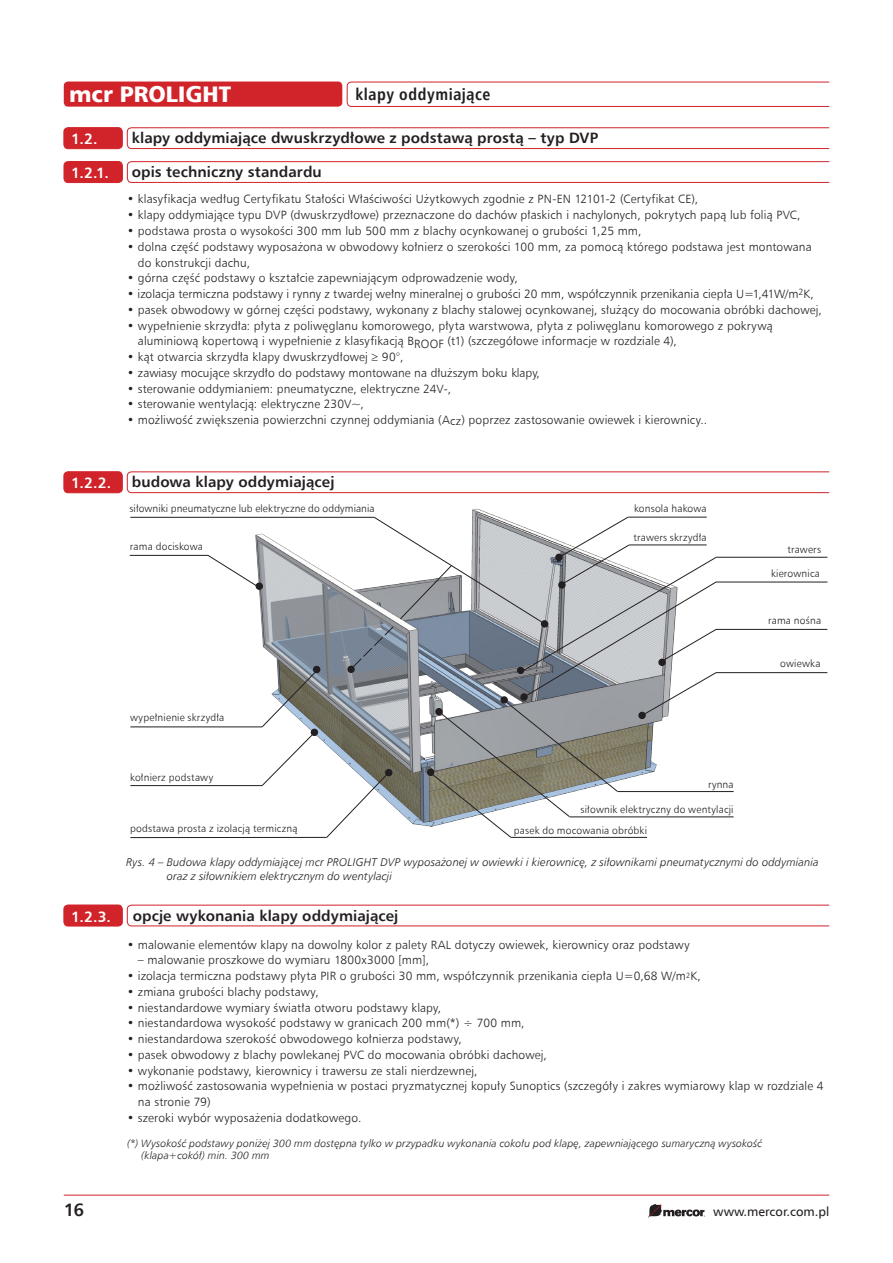
<style>
.page{position:relative;width:893px;height:1263px;background:#fff}
.page>*{position:absolute;margin:0;border:0;box-sizing:border-box;transform-origin:0 0}
.t1{font:22.5px "Humnst 777 Blk EU";color:#fff}
.t2{font:700 18px "Humnst 777 EU";color:#231f20}
.t3{font:700 16.5px "Humnst 777 Cn EU";letter-spacing:.035em;color:#231f20}
.t4{font:700 15px "Humnst 777 EU";letter-spacing:.005em;color:#231f20}
.t5{font:700 15px "Humnst 777 EU";color:#fff}
.t6{font:12.75px "Humnst 777 EU";color:#231f20}
.t7{font:12px/15.8px "Humnst 777 Lt EU";letter-spacing:.01em;color:#231f20}
.t8{font:italic 11.25px/13.5px "Humnst 777 Lt EU";letter-spacing:.015em;color:#231f20}
.t9{font:italic 10.5px/12px "Humnst 777 Lt EU";letter-spacing:.015em;color:#231f20}
.t10{font:10.35px "Humnst 777 Lt EU";letter-spacing:.015em;color:#231f20}
</style>
<div class="page">
<hr style="left:64px;top:1195px;width:765px;height:1px;background:#d1232a">
<svg style="left:648px;top:1204px;width:57px;height:14px"></svg>
<div style="left:64px;top:82px;width:278px;height:25px;background:#d1232a;border-radius:4px"></div>
<svg style="left:347px;top:82px;width:483px;height:25px"></svg>
<svg style="left:127px;top:127px;width:703px;height:22px"></svg>
<div style="left:64px;top:128px;width:58px;height:21px;background:#d1232a;border-radius:4px"></div>
<div style="left:64px;top:128px;width:58px;height:21px;border:1px solid #d1232a;border-radius:4px"></div>
<svg style="left:127px;top:905px;width:703px;height:21px"></svg>
<div style="left:64px;top:905px;width:58px;height:21px;background:#d1232a;border-radius:4px"></div>
<div style="left:64px;top:905px;width:58px;height:21px;border:1px solid #d1232a;border-radius:4px"></div>
<svg style="left:127px;top:471px;width:703px;height:22px"></svg>
<div style="left:64px;top:472px;width:58px;height:21px;background:#d1232a;border-radius:4px"></div>
<div style="left:64px;top:472px;width:58px;height:21px;border:1px solid #d1232a;border-radius:4px"></div>
<svg style="left:127px;top:161px;width:703px;height:22px"></svg>
<div style="left:64px;top:161px;width:58px;height:22px;background:#d1232a;border-radius:4px"></div>
<div style="left:64px;top:161px;width:59px;height:22px;border:1px solid #d1232a;border-radius:4px"></div>
<img style="left:240px;top:509px;width:451px;height:328px">
<div style="left:256px;top:582px;width:7px;height:8px;border:1px solid #231f20;border-radius:50%"></div>
<svg style="left:208px;top:555px;width:54px;height:34px"></svg>
<hr style="left:130px;top:837px;width:197px;height:1px;background:#231f20">
<hr style="left:130px;top:517px;width:244px;height:1px;background:#231f20">
<hr style="left:716px;top:672px;width:111px;height:1px;background:#231f20">
<hr style="left:130px;top:785px;width:132px;height:1px;background:#231f20">
<hr style="left:130px;top:727px;width:132px;height:1px;background:#231f20">
<hr style="left:130px;top:555px;width:78px;height:1px;background:#231f20">
<svg style="left:262px;top:666px;width:58px;height:120px"></svg>
<div style="left:311px;top:729px;width:7px;height:7px;border:1px solid #231f20;border-radius:50%"></div>
<hr style="left:716px;top:629px;width:111px;height:1px;background:#231f20">
<hr style="left:569px;top:817px;width:165px;height:1px;background:#231f20">
<hr style="left:617px;top:791px;width:117px;height:1px;background:#231f20">
<hr style="left:716px;top:557px;width:111px;height:1px;background:#231f20">
<hr style="left:716px;top:582px;width:111px;height:1px;background:#231f20">
<svg style="left:326px;top:517px;width:391px;height:321px"></svg>
<h1 class="t1" style="left:69px;top:80px;width:164px">mcr PROLIGHT</h1>
<h3 class="t3" style="left:355px;top:83px;width:136px">klapy oddymiające</h3>
<p class="t5" style="left:71px;top:129px;width:28px">1.2.</p>
<p class="t4" style="left:132px;top:128px;width:468px">klapy oddymiające dwuskrzydłowe z podstawą prostą – typ DVP</p>
<p class="t5" style="left:71px;top:163px;width:39px">1.2.1.</p>
<p class="t4" style="left:132px;top:162px;width:192px">opis techniczny standardu</p>
<p class="t7" style="left:127px;top:191px;width:573px">• klasyfikacja według Certyfikatu Stałości Właściwości Użytkowych zgodnie z PN-EN 12101-2 (Certyfikat CE),</p>
<p class="t7" style="left:127px;top:207px;width:675px">• klapy oddymiające typu DVP (dwuskrzydłowe) przeznaczone do dachów płaskich i nachylonych, pokrytych papą lub folią PVC,</p>
<p class="t7" style="left:127px;top:223px;width:516px">• podstawa prosta o wysokości 300 mm lub 500 mm z blachy ocynkowanej o grubości 1,25 mm,</p>
<p class="t7" style="left:138px;top:239px;width:675px;text-indent:-11px">• dolna część podstawy wyposażona w obwodowy kołnierz o szerokości 100 mm, za pomocą którego podstawa jest montowana do konstrukcji dachu,</p>
<p class="t7" style="left:127px;top:270px;width:392px">• górna część podstawy o kształcie zapewniającym odprowadzenie wody,</p>
<p class="t7" style="left:127px;top:286px;width:688px">• izolacja termiczna podstawy i rynny z twardej wełny mineralnej o grubości 20 mm, współczynnik przenikania ciepła U=1,41W/m<sup>2</sup>K,</p>
<p class="t7" style="left:127px;top:302px;width:696px">• pasek obwodowy w górnej części podstawy, wykonany z blachy stalowej ocynkowanej, służący do mocowania obróbki dachowej,</p>
<p class="t7" style="left:138px;top:317px;width:636px;text-indent:-11px">• wypełnienie skrzydła: płyta z poliwęglanu komorowego, płyta warstwowa, płyta z poliwęglanu komorowego z pokrywą aluminiową kopertową i wypełnienie z klasyfikacją BROOF (t1) (szczegółowe informacje w rozdziale 4),</p>
<p class="t7" style="left:127px;top:349px;width:278px">• kąt otwarcia skrzydła klapy dwuskrzydłowej ≥ 90°,</p>
<p class="t7" style="left:127px;top:365px;width:414px">• zawiasy mocujące skrzydło do podstawy montowane na dłuższym boku klapy,</p>
<p class="t7" style="left:127px;top:380px;width:325px">• sterowanie oddymianiem: pneumatyczne, elektryczne 24V-,</p>
<p class="t7" style="left:127px;top:396px;width:238px">• sterowanie wentylacją: elektryczne 230V~,</p>
<p class="t7" style="left:127px;top:412px;width:582px">• możliwość zwiększenia powierzchni czynnej oddymiania (Acz) poprzez zastosowanie owiewek i kierownicy..</p>
<p class="t5" style="left:71px;top:473px;width:42px">1.2.2.</p>
<p class="t4" style="left:132px;top:472px;width:204px">budowa klapy oddymiającej</p>
<p class="t10" style="left:130px;top:502px;width:246px">siłowniki pneumatyczne lub elektryczne do oddymiania</p>
<p class="t10" style="left:130px;top:540px;width:75px">rama dociskowa</p>
<p class="t10" style="left:130px;top:711px;width:96px">wypełnienie skrzydła</p>
<p class="t10" style="left:634px;top:502px;width:74px">konsola hakowa</p>
<p class="t10" style="left:633px;top:531px;width:75px">trawers skrzydła</p>
<p class="t10" style="left:787px;top:543px;width:35px">trawers</p>
<p class="t10" style="left:771px;top:567px;width:51px">kierownica</p>
<p class="t10" style="left:768px;top:614px;width:54px">rama nośna</p>
<p class="t10" style="left:780px;top:657px;width:42px">owiewka</p>
<p class="t5" style="left:71px;top:907px;width:41px">1.2.3.</p>
<p class="t10" style="left:130px;top:771px;width:85px">kołnierz podstawy</p>
<p class="t10" style="left:130px;top:822px;width:169px">podstawa prosta z izolacją termiczną</p>
<p class="t10" style="left:708px;top:778px;width:27px">rynna</p>
<p class="t10" style="left:581px;top:803px;width:155px">siłownik elektryczny do wentylacji</p>
<p class="t10" style="left:514px;top:824px;width:135px">pasek do mocowania obróbki</p>
<p class="t8" style="left:167px;top:855px;width:653px;text-indent:-41px">Rys. 4 – Budowa klapy oddymiającej mcr PROLIGHT DVP wyposażonej w owiewki i kierownicę, z siłownikami pneumatycznymi do oddymiania oraz z siłownikiem elektrycznym do wentylacji</p>
<p class="t4" style="left:133px;top:906px;width:267px">opcje wykonania klapy oddymiającej</p>
<p class="t7" style="left:127px;top:936px;width:564px">• malowanie elementów klapy na dowolny kolor z palety RAL dotyczy owiewek, kierownicy oraz podstawy</p>
<p class="t7" style="left:138px;top:952px;width:293px">– malowanie proszkowe do wymiaru 1800x3000 [mm],</p>
<p class="t7" style="left:127px;top:968px;width:575px">• izolacja termiczna podstawy płyta PIR o grubości 30 mm, współczynnik przenikania ciepła U=0,68 W/m<sup>2</sup>K,</p>
<p class="t7" style="left:127px;top:983px;width:193px">• zmiana grubości blachy podstawy,</p>
<p class="t7" style="left:127px;top:999px;width:316px">• niestandardowe wymiary światła otworu podstawy klapy,</p>
<p class="t7" style="left:127px;top:1015px;width:399px">• niestandardowa wysokość podstawy w granicach 200 mm(*) ÷ 700 mm,</p>
<p class="t7" style="left:127px;top:1031px;width:336px">• niestandardowa szerokość obwodowego kołnierza podstawy,</p>
<p class="t7" style="left:127px;top:1046px;width:421px">• pasek obwodowy z blachy powlekanej PVC do mocowania obróbki dachowej,</p>
<p class="t7" style="left:127px;top:1062px;width:352px">• wykonanie podstawy, kierownicy i trawersu ze stali nierdzewnej,</p>
<p class="t7" style="left:138px;top:1078px;width:687px;text-indent:-11px">• możliwość zastosowania wypełnienia w postaci pryzmatycznej kopuły Sunoptics (szczegóły i zakres wymiarowy klap w rozdziale 4 na stronie 79)</p>
<p class="t7" style="left:127px;top:1109px;width:236px">• szeroki wybór wyposażenia dodatkowego.</p>
<p class="t9" style="left:141px;top:1137px;width:622px;text-indent:-14px">(*) Wysokość podstawy poniżej 300 mm dostępna tylko w przypadku wykonania cokołu pod klapę, zapewniającego sumaryczną wysokość (klapa+cokół) min. 300 mm</p>
<h2 class="t2" style="left:64px;top:1198px;width:22px">16</h2>
<p class="t6" style="left:713px;top:1204px;width:117px">www.mercor.com.pl</p>
</div>
